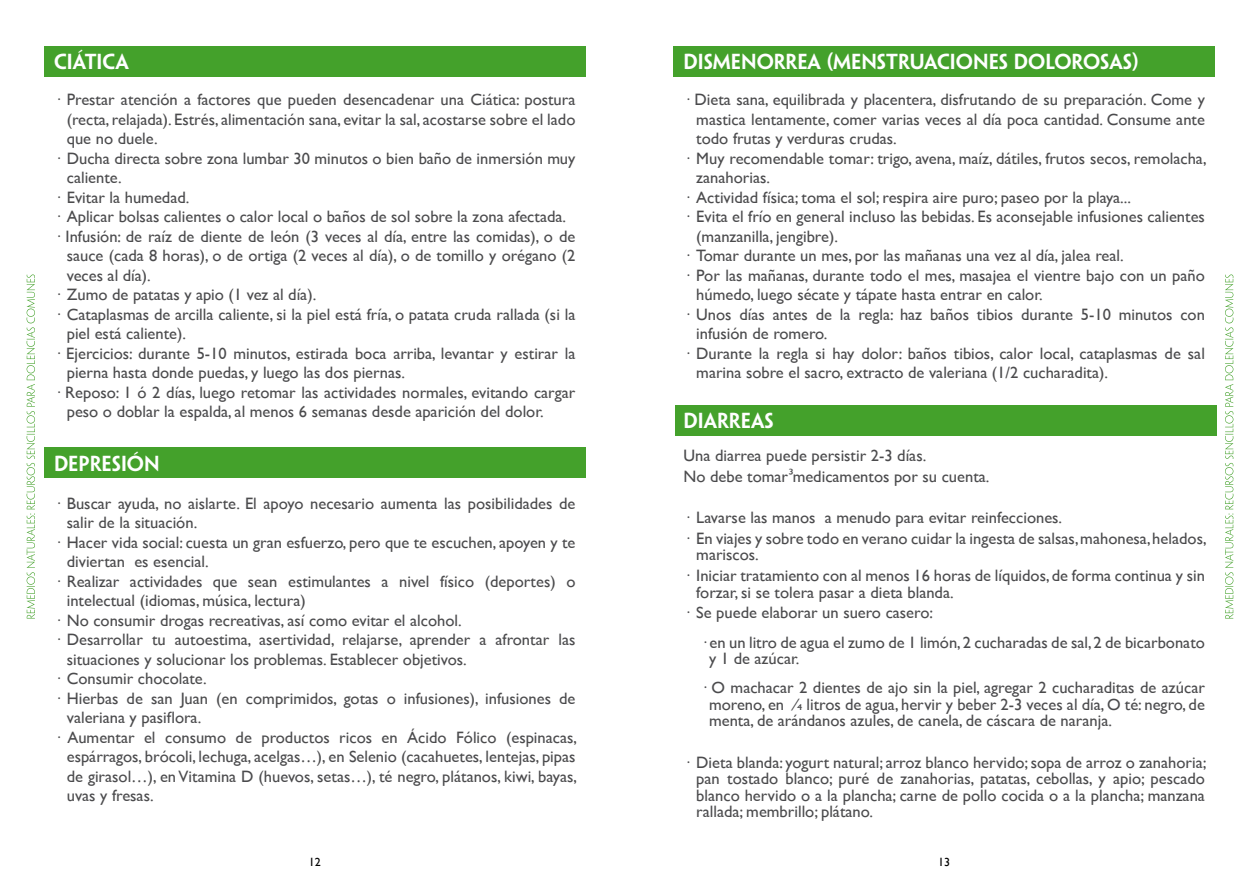
<style>
.page{position:relative;width:1259px;height:893px;background:#fff}
.page>*{position:absolute;margin:0;border:0;box-sizing:border-box;transform-origin:0 0}
.t1{font:600 19.5px "Penumbra Sans Std";color:#fff}
.t2{font:16.5px/16.5px "Gill Sans";color:#4b4b4d}
.t3{font:12px "Gill Sans";color:#000}
</style>
<div class="page">
<svg style="left:1225px;top:274px;width:8px;height:344px"></svg>
<svg style="left:27px;top:274px;width:8px;height:344px"></svg>
<div style="left:44px;top:448px;width:541px;height:30px;background:#44a12b"></div>
<div style="left:44px;top:47px;width:541px;height:30px;background:#44a12b"></div>
<div style="left:673px;top:47px;width:541px;height:30px;background:#44a12b"></div>
<div style="left:675px;top:405px;width:541px;height:30px;background:#44a12b"></div>
<p class="t1" style="left:54px;top:50px;width:76px">CIÁTICA</p>
<p class="t2" style="left:54px;top:91px;width:523px">· Prestar atención a factores que pueden desencadenar una Ciática: postura</p>
<p class="t2" style="left:67px;top:111px;width:510px">(recta, relajada). Estrés, alimentación sana, evitar la sal, acostarse sobre el lado</p>
<p class="t2" style="left:67px;top:130px;width:92px">que no duele.</p>
<p class="t2" style="left:54px;top:150px;width:523px">· Ducha directa sobre zona lumbar 30 minutos o bien baño de inmersión muy</p>
<p class="t2" style="left:67px;top:169px;width:56px">caliente.</p>
<p class="t2" style="left:54px;top:189px;width:137px">· Evitar la humedad.</p>
<p class="t2" style="left:54px;top:208px;width:513px">· Aplicar bolsas calientes o calor local o baños de sol sobre la zona afectada.</p>
<p class="t2" style="left:54px;top:228px;width:523px">· Infusión: de raíz de diente de león (3 veces al día, entre las comidas), o de</p>
<p class="t2" style="left:67px;top:247px;width:510px">sauce (cada 8 horas), o de ortiga (2 veces al día), o de tomillo y orégano (2</p>
<p class="t2" style="left:67px;top:267px;width:86px">veces al día).</p>
<p class="t2" style="left:54px;top:286px;width:264px">· Zumo de patatas y apio (1 vez al día).</p>
<p class="t2" style="left:54px;top:306px;width:523px">· Cataplasmas de arcilla caliente, si la piel está fría, o patata cruda rallada (si la</p>
<p class="t2" style="left:67px;top:325px;width:121px">piel está caliente).</p>
<p class="t2" style="left:54px;top:345px;width:523px">· Ejercicios: durante 5-10 minutos, estirada boca arriba, levantar y estirar la</p>
<p class="t2" style="left:67px;top:364px;width:340px">pierna hasta donde puedas, y luego las dos piernas.</p>
<p class="t2" style="left:54px;top:384px;width:523px">· Reposo: 1 ó 2 días, luego retomar las actividades normales, evitando cargar</p>
<p class="t2" style="left:67px;top:403px;width:478px">peso o doblar la espalda, al menos 6 semanas desde aparición del dolor.</p>
<p class="t1" style="left:54px;top:452px;width:107px">DEPRESIÓN</p>
<p class="t2" style="left:54px;top:495px;width:523px">· Buscar ayuda, no aislarte. El apoyo necesario aumenta las posibilidades de</p>
<p class="t2" style="left:67px;top:514px;width:132px">salir de la situación.</p>
<p class="t2" style="left:54px;top:534px;width:523px">· Hacer vida social: cuesta un gran esfuerzo, pero que te escuchen, apoyen y te</p>
<p class="t2" style="left:67px;top:553px;width:143px">diviertan es esencial.</p>
<p class="t2" style="left:54px;top:573px;width:523px">· Realizar actividades que sean estimulantes a nivel físico (deportes) o</p>
<p class="t2" style="left:67px;top:592px;width:240px">intelectual (idiomas, música, lectura)</p>
<p class="t2" style="left:54px;top:612px;width:409px">· No consumir drogas recreativas, así como evitar el alcohol.</p>
<p class="t2" style="left:54px;top:631px;width:523px">· Desarrollar tu autoestima, asertividad, relajarse, aprender a afrontar las</p>
<p class="t2" style="left:67px;top:651px;width:401px">situaciones y solucionar los problemas. Establecer objetivos.</p>
<p class="t2" style="left:54px;top:670px;width:154px">· Consumir chocolate.</p>
<p class="t2" style="left:54px;top:690px;width:523px">· Hierbas de san Juan (en comprimidos, gotas o infusiones), infusiones de</p>
<p class="t2" style="left:67px;top:709px;width:136px">valeriana y pasiflora.</p>
<p class="t2" style="left:54px;top:729px;width:524px">· Aumentar el consumo de productos ricos en Ácido Fólico (espinacas,</p>
<p class="t2" style="left:67px;top:748px;width:510px">espárragos, brócoli, lechuga, acelgas…), en Selenio (cacahuetes, lentejas, pipas</p>
<p class="t2" style="left:67px;top:768px;width:512px">de girasol…), en Vitamina D (huevos, setas…), té negro, plátanos, kiwi, bayas,</p>
<p class="t2" style="left:67px;top:787px;width:88px">uvas y fresas.</p>
<p class="t1" style="left:683px;top:50px;width:457px">DISMENORREA (MENSTRUACIONES DOLOROSAS)</p>
<p class="t2" style="left:683px;top:91px;width:523px">· Dieta sana, equilibrada y placentera, disfrutando de su preparación. Come y</p>
<p class="t2" style="left:696px;top:111px;width:510px">mastica lentamente, comer varias veces al día poca cantidad. Consume ante</p>
<p class="t2" style="left:696px;top:130px;width:202px">todo frutas y verduras crudas.</p>
<p class="t2" style="left:683px;top:150px;width:524px">· Muy recomendable tomar: trigo, avena, maíz, dátiles, frutos secos, remolacha,</p>
<p class="t2" style="left:696px;top:169px;width:75px">zanahorias.</p>
<p class="t2" style="left:683px;top:189px;width:449px">· Actividad física; toma el sol; respira aire puro; paseo por la playa...</p>
<p class="t2" style="left:683px;top:208px;width:523px">· Evita el frío en general incluso las bebidas. Es aconsejable infusiones calientes</p>
<p class="t2" style="left:696px;top:228px;width:143px">(manzanilla, jengibre).</p>
<p class="t2" style="left:683px;top:247px;width:442px">· Tomar durante un mes, por las mañanas una vez al día, jalea real.</p>
<p class="t2" style="left:683px;top:267px;width:523px">· Por las mañanas, durante todo el mes, masajea el vientre bajo con un paño</p>
<p class="t2" style="left:696px;top:286px;width:348px">húmedo, luego sécate y tápate hasta entrar en calor.</p>
<p class="t2" style="left:683px;top:306px;width:523px">· Unos días antes de la regla: haz baños tibios durante 5-10 minutos con</p>
<p class="t2" style="left:696px;top:325px;width:133px">infusión de romero.</p>
<p class="t2" style="left:683px;top:345px;width:523px">· Durante la regla si hay dolor: baños tibios, calor local, cataplasmas de sal</p>
<p class="t2" style="left:696px;top:364px;width:413px">marina sobre el sacro, extracto de valeriana (1/2 cucharadita).</p>
<p class="t1" style="left:683px;top:408px;width:92px">DIARREAS</p>
<p class="t2" style="left:683px;top:445px;width:307px;line-height:20.7px">Una diarrea puede persistir 2-3 días.<br>No debe tomar medicamentos por su cuenta.</p>
<p class="t2" style="left:683px;top:507px;width:524px;line-height:20.7px">· Lavarse las manos a menudo para evitar reinfecciones.<br>· En viajes y sobre todo en verano cuidar la ingesta de salsas, mahonesa, helados,</p>
<p class="t2" style="left:683px;top:544px;width:523px;line-height:20.7px;text-indent:13px">mariscos.<br>· Iniciar tratamiento con al menos 16 horas de líquidos, de forma continua y sin</p>
<p class="t2" style="left:683px;top:581px;width:272px;line-height:20.7px;text-indent:13px">forzar, si se tolera pasar a dieta blanda. · Se puede elaborar un suero casero:</p>
<p class="t2" style="left:709px;top:634px;width:497px;text-indent:-8px">· en un litro de agua el zumo de 1 limón, 2 cucharadas de sal, 2 de bicarbonato y 1 de azúcar.</p>
<p class="t2" style="left:709px;top:679px;width:497px;text-align:justify;text-indent:-8px">· O machacar 2 dientes de ajo sin la piel, agregar 2 cucharaditas de azúcar moreno, en ¾ litros de agua, hervir y beber 2-3 veces al día, O té: negro, de menta, de arándanos azules, de canela, de cáscara de naranja.</p>
<p class="t2" style="left:696px;top:754px;width:512px;text-align:justify;text-indent:-13px">· Dieta blanda: yogurt natural; arroz blanco hervido; sopa de arroz o zanahoria; pan tostado blanco; puré de zanahorias, patatas, cebollas, y apio; pescado blanco hervido o a la plancha; carne de pollo cocida o a la plancha; manzana rallada; membrillo; plátano.</p>
<p class="t3" style="left:309px;top:854px;width:13px">12</p>
<p class="t3" style="left:938px;top:854px;width:13px">13</p>
</div>
